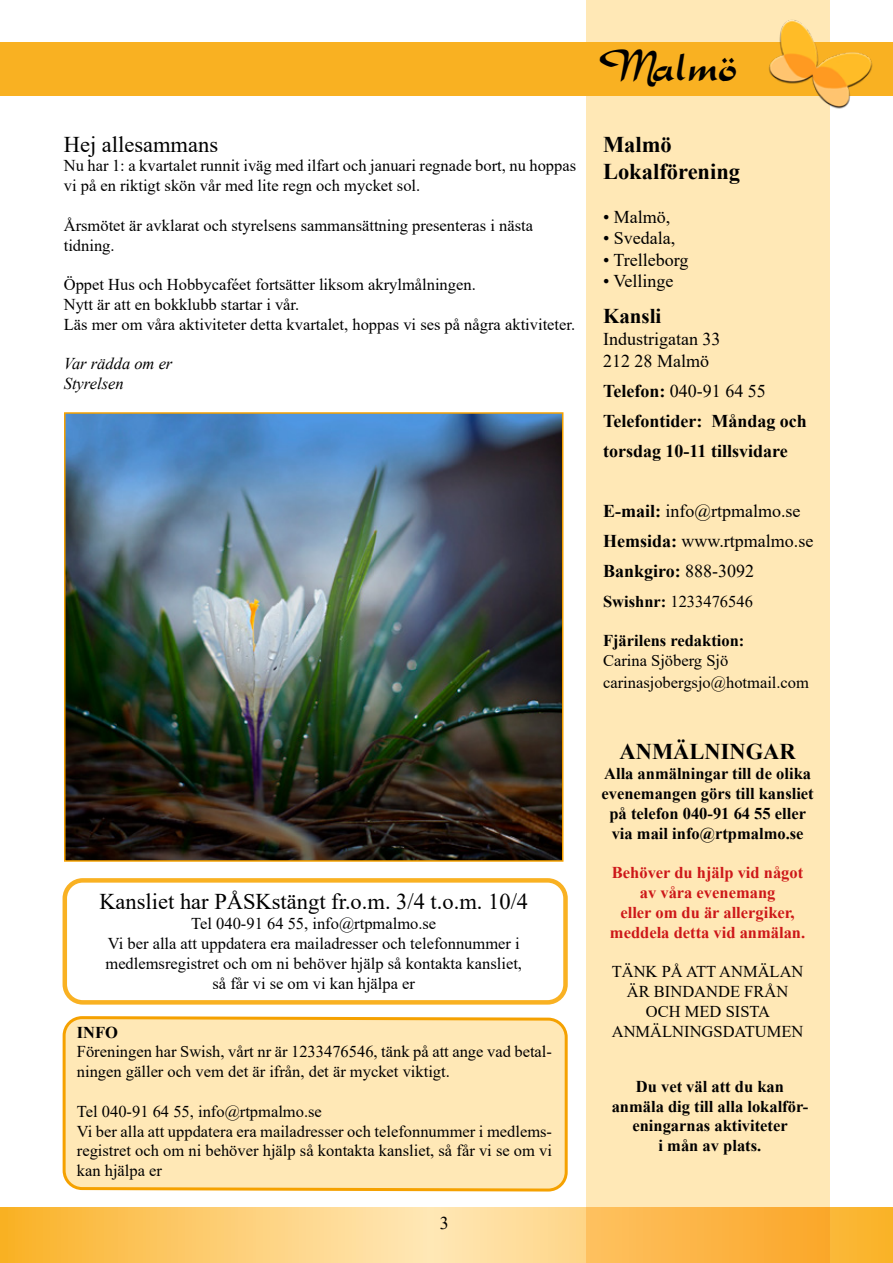
<style>
.page{position:relative;width:893px;height:1263px;background:#fff}
.page>*{position:absolute;margin:0;border:0;box-sizing:border-box;transform-origin:0 0}
.t1{font:45px "Cinderella";color:#000}
.t2{font:22.5px "Times New Roman";color:#000}
.t3{font:700 22.5px/27px "Times New Roman";color:#000}
.t4{font:700 21px "Times New Roman";color:#000}
.t5{font:18px/30px "Times New Roman";color:#000}
.t6{font:700 18px/30px "Times New Roman";color:#000}
.t7{font:16.5px/19.8px "Times New Roman";color:#000}
.t8{font:700 16.5px/19.8px "Times New Roman";color:#000;text-align:center}
.t9{font:700 16.5px/19.8px "Times New Roman";color:#cd1719;text-align:center}
.t10{font:italic 16.5px/19.8px "Times New Roman";color:#000}
.s1{font-weight:400}
.s2{font-weight:700}
</style>
<div class="page">
<div style="left:586px;top:0;width:243px;height:1263px;background:#ffe8b6"></div>
<svg style="left:0;top:1207px;width:893px;height:56px;background:#fcc767"></svg>
<div style="left:0;top:43px;width:893px;height:53px;background:#f9b122"></div>
<img style="left:761px;top:12px;width:119px;height:103px">
<svg style="left:62px;top:1016px;width:506px;height:176px;background:#fee5b0"></svg>
<div style="left:63px;top:878px;width:505px;height:126px;border:4px solid #f9b122;border-radius:18px"></div>
<img style="left:67px;top:415px;width:493px;height:444px">
<div style="left:64px;top:412px;width:499px;height:450px;border:2px solid #f5a100"></div>
<h2 class="t2" style="left:64px;top:128px;width:156px">Hej allesammans</h2>
<p class="t7" style="left:64px;top:155px;width:514px">Nu har 1: a kvartalet runnit iväg med ilfart och januari regnade bort, nu hoppas vi på en riktigt skön vår med lite regn och mycket sol.</p>
<p class="t7" style="left:64px;top:215px;width:471px">Årsmötet är avklarat och styrelsens sammansättning presenteras i nästa tidning.</p>
<p class="t7" style="left:64px;top:274px;width:513px">Öppet Hus och Hobbycaféet fortsätter liksom akrylmålningen.<br>Nytt är att en bokklubb startar i vår.<br>Läs mer om våra aktiviteter detta kvartalet, hoppas vi ses på några aktiviteter.</p>
<p class="t10" style="left:64px;top:353px;width:110px">Var rädda om er<br>Styrelsen</p>
<h2 class="t2" style="left:99px;top:886px;width:430px">Kansliet har PÅSKstängt fr.o.m. 3/4 t.o.m. 10/4</h2>
<p class="t7" style="left:105px;top:913px;width:418px;text-align:center">Tel 040-91 64 55, info@rtpmalmo.se<br>Vi ber alla att uppdatera era mailadresser och telefonnummer i medlemsregistret och om ni behöver hjälp så kontakta kansliet, så får vi se om vi kan hjälpa er</p>
<p class="t8" style="left:77px;top:1022px;width:43px">INFO</p>
<p class="t7" style="left:77px;top:1041px;width:477px">Föreningen har Swish, vårt nr är 1233476546, tänk på att ange vad betal&shy;ningen gäller och vem det är ifrån, det är mycket viktigt.</p>
<p class="t7" style="left:77px;top:1101px;width:477px">Tel 040-91 64 55, info@rtpmalmo.se<br>Vi ber alla att uppdatera era mailadresser och telefonnummer i medlems&shy;registret och om ni behöver hjälp så kontakta kansliet, så får vi se om vi kan hjälpa er</p>
<p class="t5" style="left:440px;top:1207px;width:10px">3</p>
<h1 class="t1" style="left:596px;top:35px;width:141px">Malmö</h1>
<h2 class="t3" style="left:603px;top:131px;width:139px">Malmö<br>Lokalförening</h2>
<p class="t5" style="left:603px;top:201px;width:69px">• Malmö,</p>
<p class="t5" style="left:603px;top:223px;width:74px">• Svedala,</p>
<p class="t5" style="left:603px;top:244px;width:87px">• Trelleborg</p>
<p class="t5" style="left:603px;top:266px;width:72px">• Vellinge</p>
<p class="t4" style="left:603px;top:301px;width:60px">Kansli</p>
<p class="t5" style="left:603px;top:328px;width:119px;line-height:21.6px">Industrigatan 33<br>212 28 Malmö</p>
<p class="t6" style="left:603px;top:375px;width:205px">Telefon: <span class="s1">040-91 64 55<br></span>Telefontider: Måndag och torsdag 10-11 tillsvidare</p>
<p class="t5" style="left:603px;top:495px;width:212px"><span class="s2">E-mail:</span> info@rtpmalmo.se<br><span class="s2">Hemsida:</span> www.rtpmalmo.se<br><span class="s2">Bankgiro:</span> 888-3092</p>
<p class="t7" style="left:603px;top:591px;width:151px"><span class="s2">Swishnr:</span> 1233476546</p>
<p class="t8" style="left:603px;top:630px;width:143px">Fjärilens redaktion:</p>
<p class="t7" style="left:603px;top:649px;width:207px;line-height:21.6px">Carina Sjöberg Sjö carinasjobergsjo@hotmail.com</p>
<h2 class="t3" style="left:619px;top:738px;width:178px">ANMÄLNINGAR</h2>
<p class="t8" style="left:601px;top:763px;width:214px">Alla anmälningar till de olika evenemangen görs till kansliet på telefon 040-91 64 55 eller via mail info@rtpmalmo.se</p>
<p class="t9" style="left:610px;top:862px;width:197px">Behöver du hjälp vid något av våra evenemang<br>eller om du är allergiker, meddela detta vid anmälan.</p>
<p class="t7" style="left:612px;top:961px;width:193px;text-align:center">TÄNK PÅ ATT ANMÄLAN<br>ÄR BINDANDE FRÅN<br>OCH MED SISTA<br>ANMÄLNINGSDATUMEN</p>
<p class="t8" style="left:612px;top:1076px;width:198px">Du vet väl att du kan anmäla dig till alla lokalför&shy;eningarnas aktiviteter<br>i mån av plats.</p>
</div>
